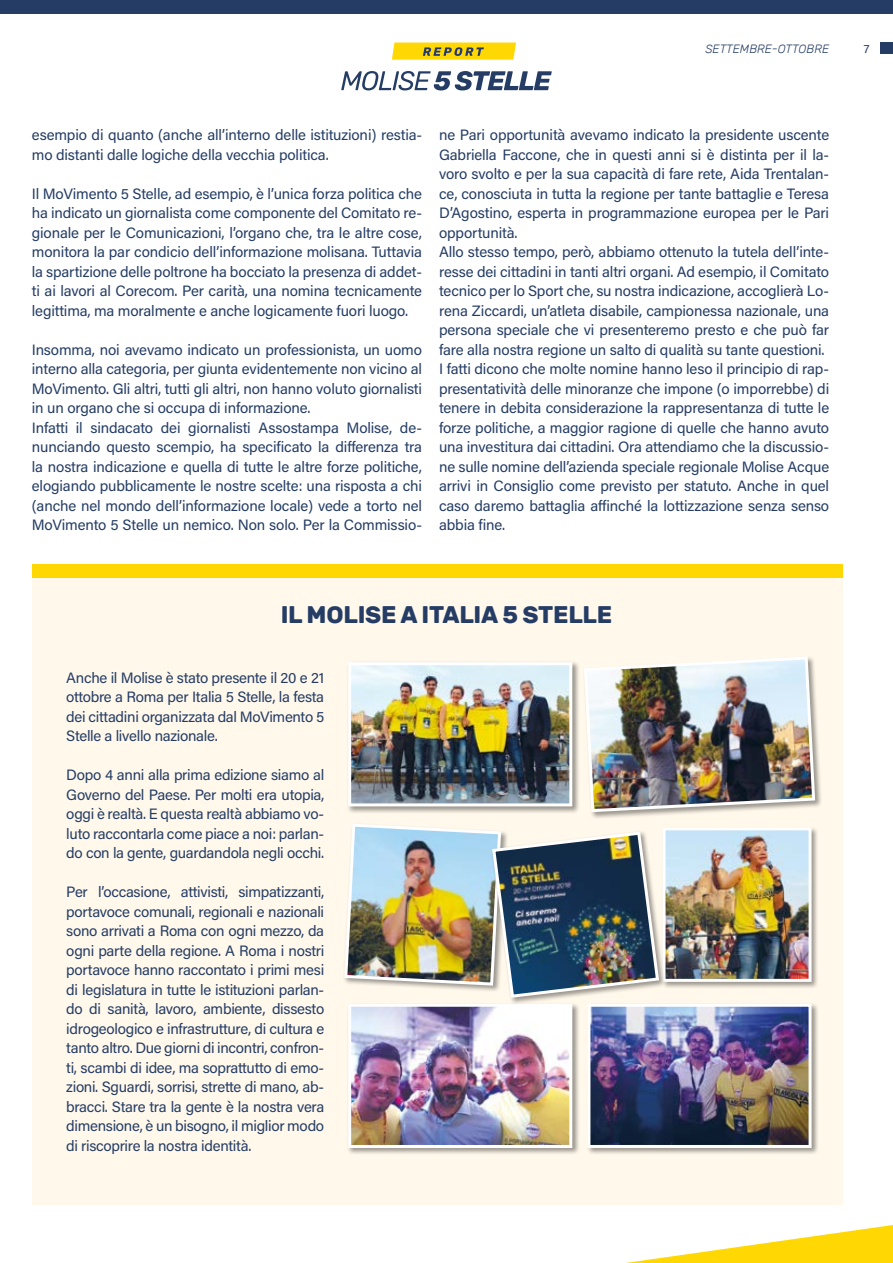
<style>
.page{position:relative;width:893px;height:1263px;background:#fff}
.page>*{position:absolute;margin:0;border:0;box-sizing:border-box;transform-origin:0 0}
.t1{font:700 24px "Rubik";letter-spacing:-.01em;color:#253d65}
.t2{font:15px/19.5px "Acumin Pro";letter-spacing:-.01em;color:#253d65;text-align:justify}
.t3{font:italic 300 12px "Rubik";color:#253d65}
.t4{font:12px "Acumin Pro";color:#253d65}
</style>
<div class="page">
<div style="left:0;top:0;width:893px;height:14px;background:#253d65"></div>
<svg style="left:626px;top:1225px;width:267px;height:38px"></svg>
<div style="left:880px;top:43px;width:13px;height:11px;background:#253d65"></div>
<svg style="left:392px;top:43px;width:124px;height:17px;background:#e6c71a"></svg>
<svg style="left:341px;top:71px;width:211px;height:19px"></svg>
<div style="left:32px;top:565px;width:811px;height:640px;background:#fff8eb"></div>
<div style="left:32px;top:565px;width:811px;height:13px;background:#ffd804"></div>
<div style="left:346px;top:1002px;width:234px;height:153px;background:#000;opacity:.4"></div>
<img style="left:352px;top:1008px;width:216px;height:136px">
<div style="left:348px;top:1004px;width:224px;height:144px;border:3px solid #fff"></div>
<div style="left:346px;top:660px;width:234px;height:154px;background:#000;opacity:.4"></div>
<img style="left:352px;top:666px;width:216px;height:136px">
<div style="left:348px;top:662px;width:224px;height:144px;border:3px solid #fff"></div>
<div style="left:586px;top:1002px;width:233px;height:153px;background:#000;opacity:.4"></div>
<img style="left:591px;top:1008px;width:217px;height:136px">
<div style="left:587px;top:1004px;width:225px;height:144px;border:3px solid #fff"></div>
<div style="left:583px;top:655px;width:239px;height:164px;background:#000;opacity:.4"></div>
<img style="left:583px;top:655px;width:234px;height:159px">
<div style="left:661px;top:826px;width:158px;height:163px;background:#000;opacity:.4"></div>
<img style="left:666px;top:831px;width:142px;height:147px">
<div style="left:662px;top:827px;width:150px;height:155px;border:3px solid #fff"></div>
<div style="left:491px;top:830px;width:175px;height:175px;background:#000;opacity:.4"></div>
<img style="left:344px;top:824px;width:317px;height:175px">
<p class="t3" style="left:705px;top:43px;width:125px">SETTEMBRE-OTTOBRE</p>
<p class="t4" style="left:864px;top:40px;width:7px">7</p>
<p class="t2" style="left:32px;top:125px;width:392px">esempio di quanto (anche all’interno delle istituzioni) restia&shy;mo distanti dalle logiche della vecchia politica.</p>
<p class="t2" style="left:32px;top:183px;width:392px">Il MoVimento 5 Stelle, ad esempio, è l’unica forza politica che ha indicato un giornalista come componente del Comitato re&shy;gionale per le Comunicazioni, l’organo che, tra le altre cose, monitora la par condicio dell’informazione molisana. Tuttavia la spartizione delle poltrone ha bocciato la presenza di addet&shy;ti ai lavori al Corecom. Per carità, una nomina tecnicamente legittima, ma moralmente e anche logicamente fuori luogo.</p>
<p class="t2" style="left:32px;top:339px;width:392px;text-align:left">Insomma, noi avevamo indicato un professionista, un uomo interno alla categoria, per giunta evidentemente non vicino al MoVimento. Gli altri, tutti gli altri, non hanno voluto giornalisti in un organo che si occupa di informazione.<br>Infatti il sindacato dei giornalisti Assostampa Molise, de&shy;nunciando questo scempio, ha specificato la differenza tra la nostra indicazione e quella di tutte le altre forze politiche, elogiando pubblicamente le nostre scelte: una risposta a chi (anche nel mondo dell’informazione locale) vede a torto nel MoVimento 5 Stelle un nemico. Non solo. Per la Commissio-</p>
<p class="t2" style="left:439px;top:125px;width:392px;text-align:left">ne Pari opportunità avevamo indicato la presidente uscente Gabriella Faccone, che in questi anni si è distinta per il la&shy;voro svolto e per la sua capacità di fare rete, Aida Trentalan&shy;ce, conosciuta in tutta la regione per tante battaglie e Teresa D’Agostino, esperta in programmazione europea per le Pari opportunità.<br>Allo stesso tempo, però, abbiamo ottenuto la tutela dell’inte&shy;resse dei cittadini in tanti altri organi. Ad esempio, il Comitato tecnico per lo Sport che, su nostra indicazione, accoglierà Lo&shy;rena Ziccardi, un’atleta disabile, campionessa nazionale, una persona speciale che vi presenteremo presto e che può far fare alla nostra regione un salto di qualità su tante questioni.<br>I fatti dicono che molte nomine hanno leso il principio di rap&shy;presentatività delle minoranze che impone (o imporrebbe) di tenere in debita considerazione la rappresentanza di tutte le forze politiche, a maggior ragione di quelle che hanno avuto una investitura dai cittadini. Ora attendiamo che la discussio&shy;ne sulle nomine dell’azienda speciale regionale Molise Acque arrivi in Consiglio come previsto per statuto. Anche in quel caso daremo battaglia affinché la lottizzazione senza senso abbia fine.</p>
<h1 class="t1" style="left:281px;top:601px;width:333px">IL MOLISE A ITALIA 5 STELLE</h1>
<p class="t2" style="left:66px;top:667px;width:259px">Anche il Molise è stato presente il 20 e 21 ottobre a Roma per Italia 5 Stelle, la festa dei cittadini organizzata dal MoVimento 5<br>Stelle a livello nazionale.</p>
<p class="t2" style="left:66px;top:764px;width:259px">Dopo 4 anni alla prima edizione siamo al Governo del Paese. Per molti era utopia, oggi è realtà. E questa realtà abbiamo vo&shy;luto raccontarla come piace a noi: parlan&shy;do con la gente, guardandola negli occhi.</p>
<p class="t2" style="left:66px;top:881px;width:259px">Per l’occasione, attivisti, simpatizzanti, portavoce comunali, regionali e nazionali sono arrivati a Roma con ogni mezzo, da ogni parte della regione. A Roma i nostri portavoce hanno raccontato i primi mesi di legislatura in tutte le istituzioni parlan&shy;do di sanità, lavoro, ambiente, dissesto idrogeologico e infrastrutture, di cultura e tanto altro. Due giorni di incontri, confron&shy;ti, scambi di idee, ma soprattutto di emo&shy;zioni. Sguardi, sorrisi, strette di mano, ab&shy;bracci. Stare tra la gente è la nostra vera dimensione, è un bisogno, il miglior modo di riscoprire la nostra identità.</p>
</div>
